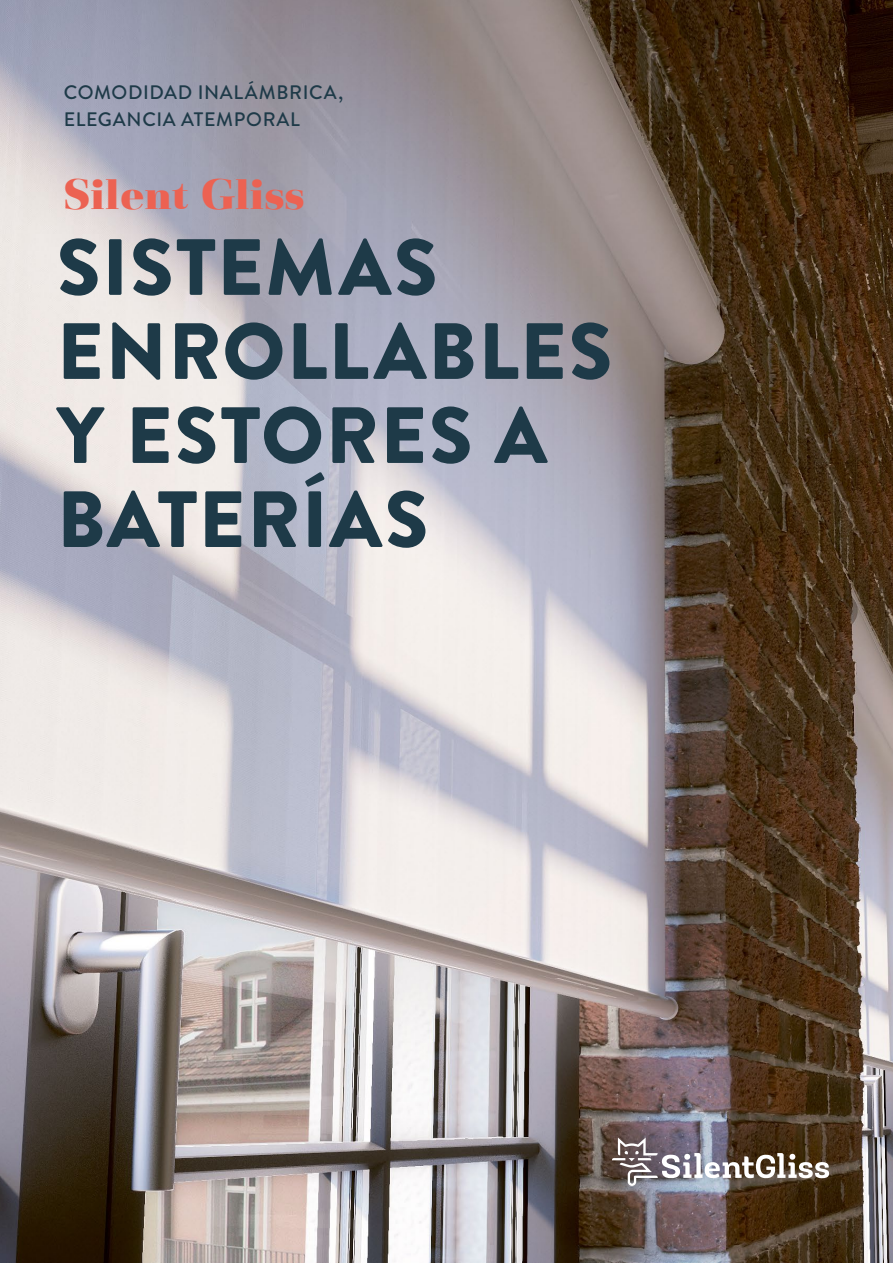
<style>
.page{position:relative;width:893px;height:1263px;background:#fff}
.page>*{position:absolute;margin:0;border:0;box-sizing:border-box;transform-origin:0 0}
.t1{font:900 79.5px/84px "Brandon Grotesque";letter-spacing:.02em;color:#1e3a48}
.t2{font:900 44.25px "Basilia";letter-spacing:.02em;color:#ec6252}
.t3{font:500 19.5px/27px "Brandon Grotesque";letter-spacing:.035em;color:#1e3a48}
</style>
<div class="page">
<img style="left:0;top:0;width:893px;height:1263px">
<svg style="left:612px;top:1137px;width:217px;height:49px"></svg>
<p class="t3" style="left:64px;top:79px;width:281px">COMODIDAD INALÁMBRICA,<br>ELEGANCIA ATEMPORAL</p>
<h2 class="t2" style="left:64px;top:167px;width:242px">Silent Gliss</h2>
<h1 class="t1" style="left:57px;top:226px;width:557px">SISTEMAS<br>ENROLLABLES<br>Y ESTORES A<br>BATERÍAS</h1>
</div>
